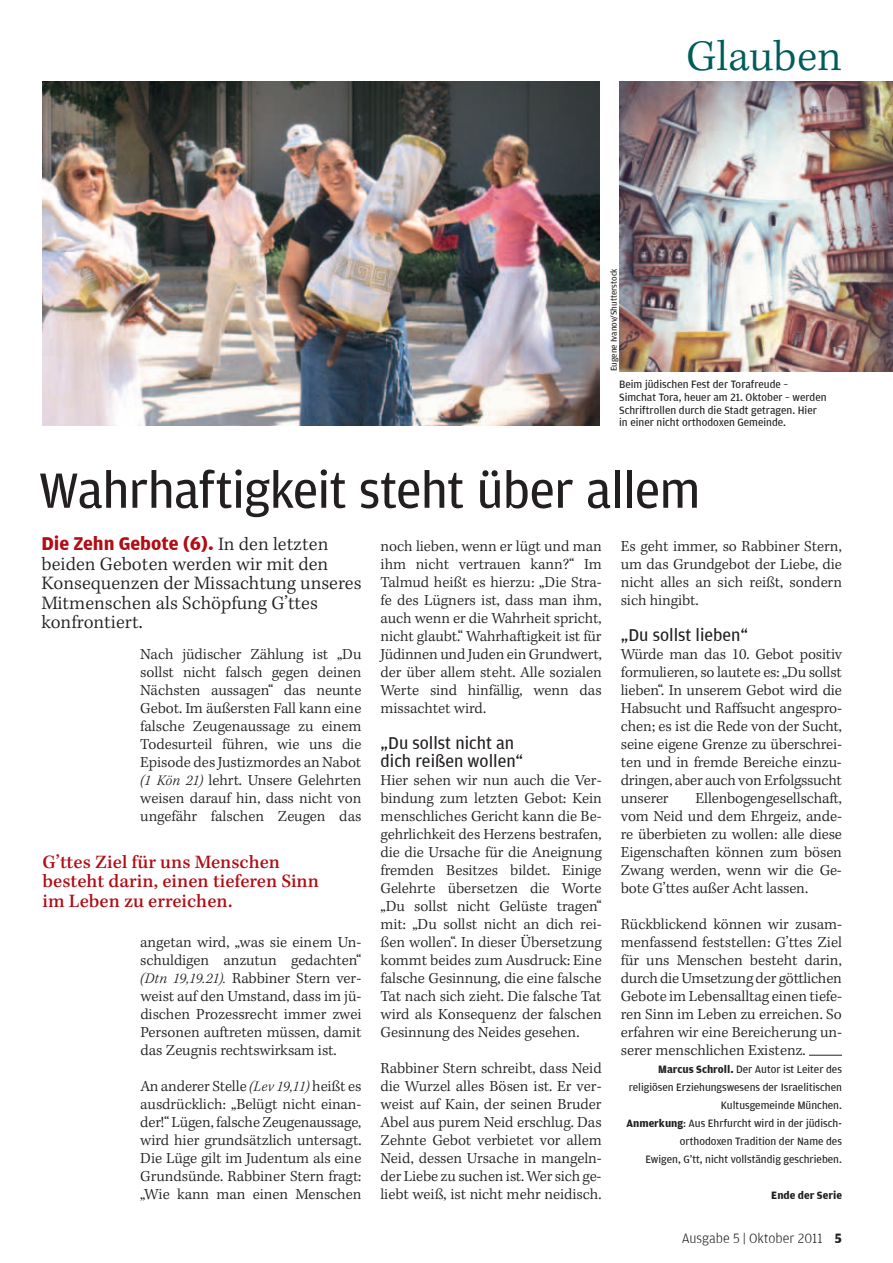
<style>
.page{position:relative;width:893px;height:1263px;background:#fff}
.page>*{position:absolute;margin:0;border:0;box-sizing:border-box;transform-origin:0 0}
.t1{font:52.5px "Amplitude";letter-spacing:-.015em;color:#231f20}
.t2{font:45px "Kepler Std Light Capt";letter-spacing:.005em;color:#005c5a}
.t3{font:19.5px/19.5px "Kepler Std Light Capt";color:#231f20}
.t4{font:19.5px/19.5px "Kepler Std Medium Capt";color:#b00d15}
.t5{font:700 19.5px "Amplitude";color:#b00d15}
.t6{font:18px/18px "Amplitude";color:#231f20}
.t7{font:15.75px/18px "Kepler Std Light Capt";letter-spacing:-.005em;color:#231f20;text-align:justify}
.t8{font:300 14.25px "Amplitude";color:#231f20}
.t9{font:11.25px/18px "Amplitude";color:#231f20;text-align:right}
.t10{font:700 11.25px "Amplitude";color:#231f20}
.t11{font:9px "Amplitude";color:#231f20}
.s1{font-family:"Kepler Std Light Capt";font-weight:400;color:#231f20}
.s2{font-family:"Kepler Std";font-weight:300;font-style:italic;font-size:15px}
.s3{font-weight:700}
</style>
<div class="page">
<hr style="left:809px;top:1055px;width:33px;height:1px;background:#231f20">
<img style="left:43px;top:81px;width:557px;height:344px">
<img style="left:619px;top:81px;width:274px;height:290px">
<h2 class="t2" style="left:686px;top:30px;width:157px">Glauben</h2>
<p class="t11" style="left:609px;top:371px;width:104px;rotate:-90deg">Eugene Ivanov/Shutterstock</p>
<p class="t9" style="left:619px;top:378px;width:209px;line-height:12.8px;text-align:left">Beim jüdischen Fest der Torafreude – Simchat Tora, heuer am 21. Oktober – werden Schriftrollen durch die Stadt getragen. Hier in einer nicht orthodoxen Gemeinde.</p>
<h1 class="t1" style="left:39px;top:461px;width:663px">Wahrhaftigkeit steht über allem</h1>
<p class="t5" style="left:41px;top:533px;width:288px">Die Zehn Gebote (6). <span class="s1">In den letzten</span></p>
<p class="t3" style="left:41px;top:555px;width:322px">beiden Geboten werden wir mit den<br>Konsequenzen der Missachtung unseres<br>Mitmenschen als Schöpfung G’ttes konfrontiert.</p>
<p class="t7" style="left:621px;top:538px;width:223px">Es geht immer, so Rabbiner Stern, um das Grundgebot der Liebe, die nicht alles an sich reißt, sondern sich hingibt.</p>
<p class="t6" style="left:621px;top:626px;width:129px">„Du sollst lieben“</p>
<p class="t7" style="left:621px;top:646px;width:223px">Würde man das 10. Gebot positiv formulieren, so lautete es: „Du sollst lieben“. In unserem Gebot wird die Habsucht und Raffsucht angespro&shy;chen; es ist die Rede von der Sucht, seine eigene Grenze zu überschrei&shy;ten und in fremde Bereiche einzu&shy;dringen, aber auch von Erfolgssucht unserer</p>
<p class="t7" style="left:381px;top:538px;width:223px">noch lieben, wenn er lügt und man ihm nicht vertrauen kann?“ Im Talmud heißt es hierzu: „Die Stra&shy;fe des Lügners ist, dass man ihm, auch wenn er die Wahrheit spricht, nicht glaubt.“ Wahrhaftigkeit ist für Jüdinnen und Juden ein Grundwert, der über allem steht. Alle sozialen Werte sind hinfällig, wenn das missachtet wird.</p>
<p class="t6" style="left:381px;top:734px;width:144px">„Du sollst nicht an dich reißen wollen“</p>
<p class="t7" style="left:381px;top:772px;width:223px">Hier sehen wir nun auch die Ver&shy;bindung zum letzten Gebot: Kein menschliches Gericht kann die Be&shy;gehrlichkeit des Herzens bestrafen, die die Ursache für die Aneignung fremden Besitzes bildet. Einige Gelehrte übersetzen die Worte „Du sollst nicht Gelüste tragen“ mit: „Du sollst nicht an dich rei&shy;ßen wollen“. In dieser Übersetzung kommt beides zum Ausdruck: Eine falsche Gesinnung, die eine falsche Tat nach sich zieht. Die falsche Tat wird als Konsequenz der falschen Gesinnung des Neides gesehen.</p>
<p class="t7" style="left:381px;top:1060px;width:223px">Rabbiner Stern schreibt, dass Neid die Wurzel alles Bösen ist. Er ver&shy;weist auf Kain, der seinen Bruder Abel aus purem Neid erschlug. Das Zehnte Gebot verbietet vor allem Neid, dessen Ursache in mangeln&shy;der Liebe zu suchen ist. Wer sich ge&shy;liebt weiß, ist nicht mehr neidisch.</p>
<p class="t7" style="left:140px;top:646px;width:223px">Nach jüdischer Zählung ist „Du sollst nicht falsch gegen deinen Nächsten aussagen“ das neunte Gebot. Im äußersten Fall kann eine falsche Zeugenaussage zu einem Todesurteil führen, wie uns die Episode des Justizmordes an Nabot <span class="s2">(1 Kön 21)</span> lehrt. Unsere Gelehrten weisen darauf hin, dass nicht von ungefähr falschen Zeugen das</p>
<p class="t7" style="left:621px;top:790px;width:223px;text-indent:75px">Ellenbogengesellschaft, vom Neid und dem Ehrgeiz, ande&shy;re überbieten zu wollen: alle diese Eigenschaften können zum bösen Zwang werden, wenn wir die Ge&shy;bote G’ttes außer Acht lassen.</p>
<p class="t7" style="left:621px;top:916px;width:223px">Rückblickend können wir zusam&shy;menfassend feststellen: G’ttes Ziel für uns Menschen besteht darin, durch die Umsetzung der göttlichen Gebote im Lebensalltag einen tiefe&shy;ren Sinn im Leben zu erreichen. So erfahren wir eine Bereicherung un&shy;serer menschlichen Existenz.</p>
<p class="t9" style="left:626px;top:1060px;width:217px"><span class="s3">Marcus Schroll.</span> Der Autor ist Leiter des religiösen Erziehungswesens der Israelitischen Kultusgemeinde München.<br><span class="s3">Anmerkung</span>: Aus Ehrfurcht wird in der jüdisch&shy;orthodoxen Tradition der Name des<br>Ewigen, G’tt, nicht vollständig geschrieben.</p>
<p class="t10" style="left:771px;top:1189px;width:72px">Ende der Serie</p>
<p class="t4" style="left:43px;top:853px;width:278px">G’ttes Ziel für uns Menschen besteht darin, einen tieferen Sinn im Leben zu erreichen.</p>
<p class="t7" style="left:140px;top:934px;width:223px">angetan wird, „was sie einem Un&shy;schuldigen anzutun gedachten“ <span class="s2">(Dtn 19,19.21).</span> Rabbiner Stern ver&shy;weist auf den Umstand, dass im jü&shy;dischen Prozessrecht immer zwei Personen auftreten müssen, damit das Zeugnis rechtswirksam ist.</p>
<p class="t7" style="left:140px;top:1078px;width:223px">An anderer Stelle <span class="s2">(Lev 19,11)</span> heißt es ausdrücklich: „Belügt nicht einan&shy;der!“ Lügen, falsche Zeugenaussage, wird hier grundsätzlich untersagt.<br>Die Lüge gilt im Judentum als eine Grundsünde. Rabbiner Stern fragt: „Wie kann man einen Menschen</p>
<p class="t8" style="left:682px;top:1230px;width:162px">Ausgabe 5 | Oktober 2011 <span class="s3">5</span></p>
</div>
